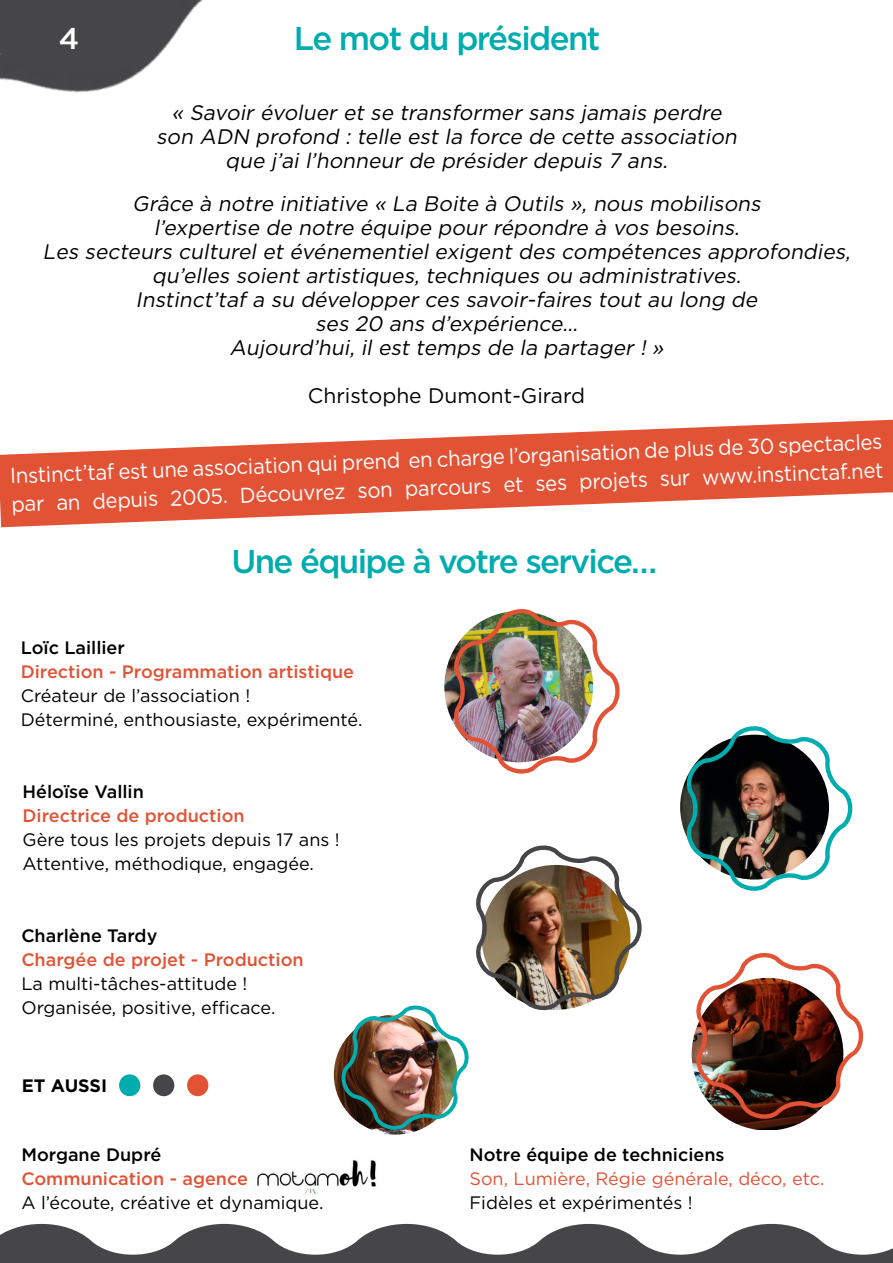
<style>
.page{position:relative;width:893px;height:1263px;background:#fff}
.page>*{position:absolute;margin:0;border:0;box-sizing:border-box;transform-origin:0 0}
.t1{font:500 33px "Gotham";letter-spacing:-.05em;color:#00acae}
.t2{font:500 30px "Gotham";color:#fff}
.t3{font:21.45px/28.3px "Gotham";color:#fff;scale:.94 1}
.t4{font:italic 21px/24px "Gotham";color:#000;text-align:center}
.t5{font:21px "Gotham";color:#000}
.t6{font:18px/24px "Gotham";color:#000}
.t7{font:500 18px "Gotham";color:#e25336}
.t8{font:500 18px "Gotham";color:#000}
.t9{font:18px "Gotham";color:#e25336}
.t10{font:700 18px "Gotham";color:#000}
</style>
<div class="page">
<svg style="left:102px;top:1224px;width:791px;height:39px"></svg>
<svg style="left:0;top:1224px;width:102px;height:39px;background:#626163"></svg>
<svg style="left:160px;top:1234px;width:125px;height:29px;background:#585759"></svg>
<svg style="left:343px;top:1230px;width:129px;height:33px;background:#626162"></svg>
<svg style="left:522px;top:1234px;width:130px;height:29px;background:#5b5a5c"></svg>
<svg style="left:705px;top:1234px;width:130px;height:29px;background:#5b5a5c"></svg>
<img style="left:0;top:0;width:203px;height:93px">
<svg style="left:0;top:0;width:180px;height:75px;background:#525153"></svg>
<img style="left:257px;top:1160px;width:119px;height:35px">
<svg style="left:0;top:420px;width:893px;height:107px;fill:#e25336"></svg>
<div style="left:119px;top:1074px;width:21px;height:22px;background:#00acae;border-radius:50%"></div>
<div style="left:187px;top:1074px;width:21px;height:22px;background:#e25336;border-radius:50%"></div>
<div style="left:153px;top:1074px;width:21px;height:22px;background:#464547;border-radius:50%"></div>
<img style="left:444px;top:651px;width:9px;height:71px">
<img style="left:453px;top:609px;width:167px;height:165px">
<img style="left:680px;top:781px;width:5px;height:52px">
<svg style="left:685px;top:726px;width:167px;height:165px"></svg>
<img style="left:334px;top:1048px;width:83px;height:86px">
<img style="left:340px;top:845px;width:302px;height:286px">
<img style="left:692px;top:1032px;width:114px;height:98px">
<img style="left:695px;top:953px;width:168px;height:167px">
<h2 class="t2" style="left:59px;top:21px;width:22px">4</h2>
<h1 class="t1" style="left:294px;top:17px;width:308px">Le mot du président</h1>
<p class="t4" style="left:156px;top:100px;width:587px">« Savoir évoluer et se transformer sans jamais perdre son ADN profond : telle est la force de cette association que j’ai l’honneur de présider depuis 7 ans.</p>
<p class="t4" style="left:43px;top:192px;width:814px">Grâce à notre initiative « La Boite à Outils », nous mobilisons<br>l’expertise de notre équipe pour répondre à vos besoins.<br>Les secteurs culturel et événementiel exigent des compétences approfondies, qu’elles soient artistiques, techniques ou administratives.<br>Instinct’taf a su développer ces savoir-faires tout au long de<br>ses 20 ans d’expérience...<br>Aujourd’hui, il est temps de la partager ! »</p>
<p class="t5" style="left:308px;top:383px;width:279px">Christophe Dumont-Girard</p>
<p class="t3" style="left:10px;top:459px;width:930px;rotate:-2deg">Instinct’taf est une association qui prend en charge l’organisation de plus de 30 spectacles par an depuis 2005. Découvrez son parcours et ses projets sur www.instinctaf.net</p>
<h1 class="t1" style="left:231px;top:540px;width:427px">Une équipe à votre service…</h1>
<p class="t8" style="left:21px;top:636px;width:106px">Loïc Laillier</p>
<p class="t7" style="left:21px;top:660px;width:335px">Direction - Programmation artistique</p>
<p class="t6" style="left:21px;top:684px;width:343px">Créateur de l’association !<br>Déterminé, enthousiaste, expérimenté.</p>
<p class="t8" style="left:23px;top:780px;width:123px">Héloïse Vallin</p>
<p class="t7" style="left:23px;top:804px;width:224px">Directrice de production</p>
<p class="t6" style="left:23px;top:827px;width:319px">Gère tous les projets depuis 17 ans !<br>Attentive, méthodique, engagée.</p>
<p class="t8" style="left:21px;top:924px;width:138px">Charlène Tardy</p>
<p class="t7" style="left:21px;top:948px;width:284px">Chargée de projet - Production</p>
<p class="t6" style="left:21px;top:971px;width:256px">La multi-tâches-attitude !<br>Organisée, positive, efficace.</p>
<p class="t10" style="left:22px;top:1073px;width:87px">ET AUSSI</p>
<p class="t8" style="left:21px;top:1143px;width:141px">Morgane Dupré</p>
<p class="t7" style="left:21px;top:1167px;width:228px">Communication - agence</p>
<p class="t6" style="left:21px;top:1190px;width:304px">A l’écoute, créative et dynamique.</p>
<p class="t8" style="left:469px;top:1143px;width:257px">Notre équipe de techniciens</p>
<p class="t9" style="left:469px;top:1167px;width:356px">Son, Lumière, Régie générale, déco, etc.</p>
<p class="t6" style="left:469px;top:1190px;width:225px">Fidèles et expérimentés !</p>
</div>
